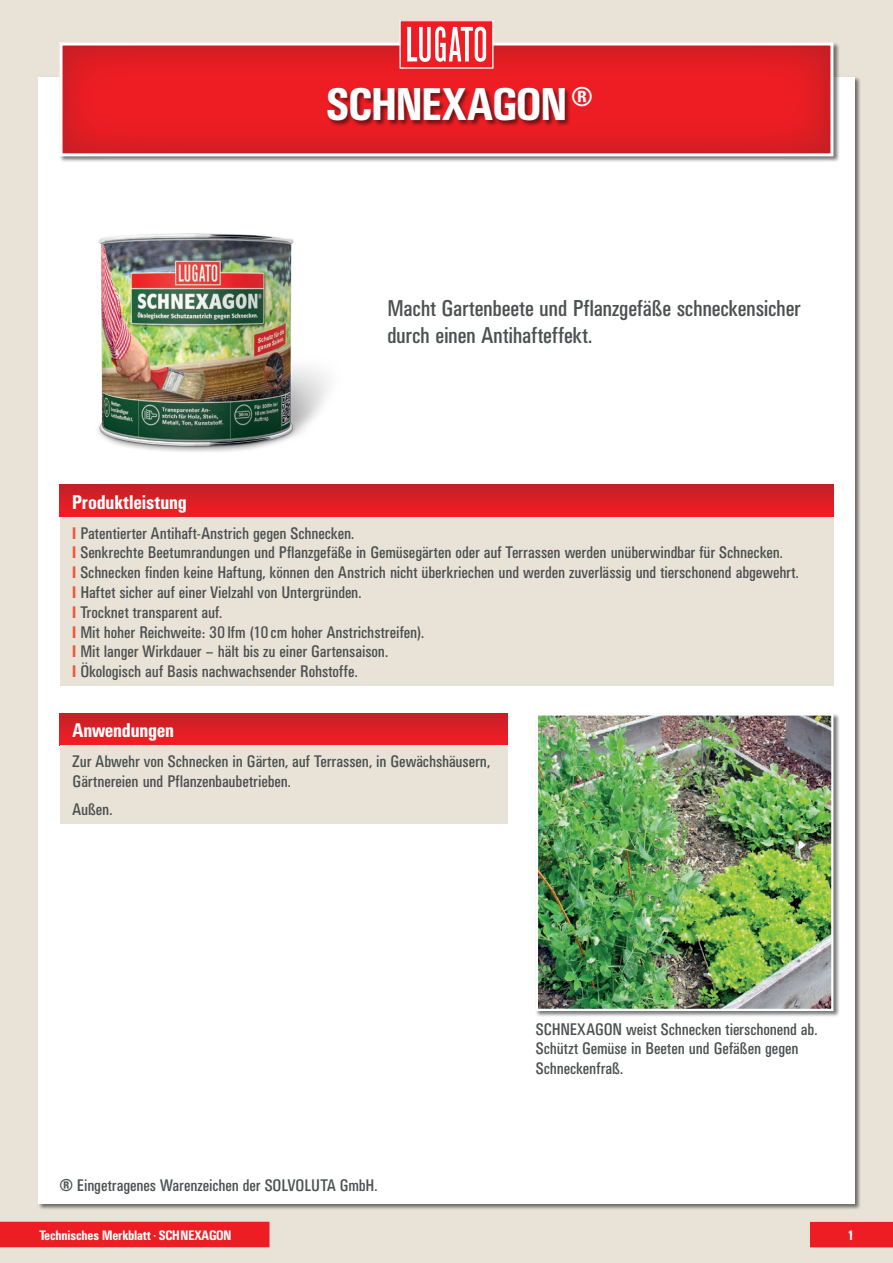
<style>
.page{position:relative;width:893px;height:1263px;background:#e9e3d7}
.page>*{position:absolute;margin:0;border:0;box-sizing:border-box;transform-origin:0 0}
.t1{font:500 condensed 45px "UN11";color:#fff}
.t2{font:condensed 22.5px/27px "UN11";letter-spacing:-.005em;color:#4d5051}
.t3{font:500 condensed 19.5px "UN11";color:#fff}
.t4{font:condensed 16.5px/19.8px "UN11";color:#4d5051}
.t5{font:500 condensed 13.5px "UN11";color:#fff}
.s1{font-weight:500;color:#f0573b}
.s2{font-family:"Univers";font-weight:700}
</style>
<div class="page">
<div style="left:38px;top:77px;width:817px;height:1126px;background:#fff"></div>
<div style="left:59px;top:42px;width:781px;height:121px;background:#090b0d;opacity:.55"></div>
<svg style="left:60px;top:43px;width:773px;height:113px;fill:#e91d23"></svg>
<div style="left:810px;top:1222px;width:83px;height:25px;background:#ed1d23"></div>
<div style="left:0;top:1222px;width:269px;height:25px;background:#ed1d23"></div>
<div style="left:60px;top:485px;width:773px;height:32px;background:linear-gradient(to bottom,#c22027,#f31d23)"></div>
<div style="left:60px;top:517px;width:773px;height:169px;background:#e9e3d7"></div>
<div style="left:535px;top:713px;width:305px;height:304px;background:#090b0d;opacity:.55"></div>
<img style="left:539px;top:716px;width:291px;height:292px">
<div style="left:536px;top:713px;width:297px;height:298px;border:2px solid #fff"></div>
<div style="left:60px;top:713px;width:447px;height:32px;background:linear-gradient(to bottom,#c42027,#f21d23)"></div>
<div style="left:60px;top:745px;width:447px;height:79px;background:#e9e3d7"></div>
<div style="left:327px;top:88px;width:244px;height:39px;background:#090b0d;opacity:.55"></div>
<div style="left:400px;top:21px;width:93px;height:47px;background:#ed1d23"></div>
<div style="left:400px;top:20px;width:93px;height:48px;border:1px solid #fff"></div>
<svg style="left:407px;top:27px;width:79px;height:35px"></svg>
<img style="left:98px;top:234px;width:230px;height:218px">
<h1 class="t1" style="left:326px;top:79px;width:268px">SCHNEXAGON <sup>®</sup></h1>
<h2 class="t2" style="left:387px;top:294px;width:415px">Macht Gartenbeete und Pflanzgefäße schneckensicher durch einen Antihafteffekt.</h2>
<p class="t3" style="left:72px;top:491px;width:116px">Produktleistung</p>
<p class="t4" style="left:72px;top:523px;width:728px"><span class="s1">I</span> Patentierter Antihaft-Anstrich gegen Schnecken.<br><span class="s1">I</span> Senkrechte Beetumrandungen und Pflanzgefäße in Gemüsegärten oder auf Terrassen werden unüberwindbar für Schnecken.<br><span class="s1">I</span> Schnecken finden keine Haftung, können den Anstrich nicht überkriechen und werden zuverlässig und tierschonend abgewehrt.<br><span class="s1">I</span> Haftet sicher auf einer Vielzahl von Untergründen.<br><span class="s1">I</span> Trocknet transparent auf.<br><span class="s1">I</span> Mit hoher Reichweite: 30 lfm (10 cm hoher Anstrichstreifen).<br><span class="s1">I</span> Mit langer Wirkdauer – hält bis zu einer Gartensaison.<br><span class="s1">I</span> Ökologisch auf Basis nachwachsender Rohstoffe.</p>
<p class="t3" style="left:73px;top:719px;width:103px">Anwendungen</p>
<p class="t4" style="left:73px;top:751px;width:419px">Zur Abwehr von Schnecken in Gärten, auf Terrassen, in Gewächshäusern,<br>Gärtnereien und Pflanzenbaubetrieben.</p>
<p class="t4" style="left:73px;top:799px;width:41px">Außen.</p>
<p class="t4" style="left:60px;top:1175px;width:319px"><span class="s2">®</span> Eingetragenes Warenzeichen der SOLVOLUTA GmbH.</p>
<p class="t4" style="left:536px;top:1019px;width:283px">SCHNEXAGON weist Schnecken tierschonend ab.<br>Schützt Gemüse in Beeten und Gefäßen gegen<br>Schneckenfraß.</p>
<p class="t5" style="left:39px;top:1227px;width:193px">Technisches Merkblatt <sup>•</sup> SCHNEXAGON</p>
<p class="t5" style="left:847px;top:1227px;width:8px">1</p>
</div>
